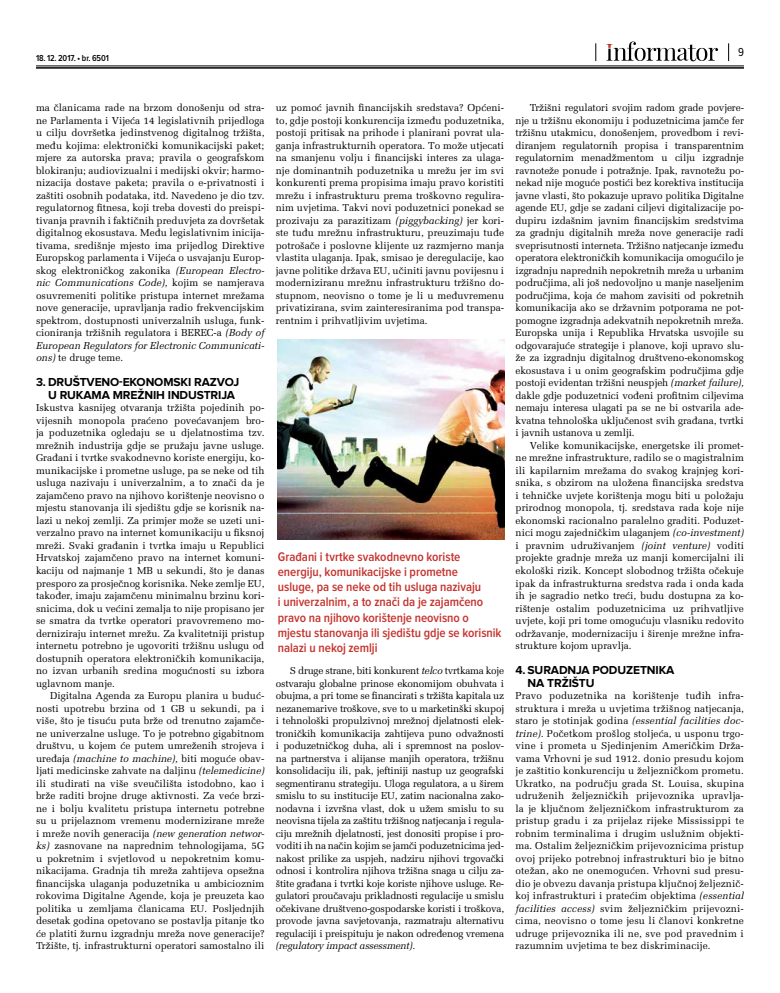
<style>
.page{position:relative;width:780px;height:993px;background:#fff}
.page>*{position:absolute;margin:0;border:0;box-sizing:border-box;transform-origin:0 0}
.t1{font:600 13px/15px "Proxima Nova Cond";color:#c5322d}
.t2{font:700 12px/12.5px "Proxima Nova";letter-spacing:-.01em;color:#000}
.t3{font:12px "Proxima Nova Cond";color:#000}
.t4{font:10px/12.5px "Melior 1250";color:#000;text-align:justify}
.t5{font:italic 10px "Melior 1250";letter-spacing:-.02em;color:#000}
.t6{font:600 9px "Proxima Nova Cond";letter-spacing:-.015em;color:#000}
.s1{font-style:italic}
</style>
<div class="page">
<hr style="left:36px;top:67px;width:708px;height:2px;background:#000">
<hr style="left:36px;top:66px;width:708px;height:1px;background:#000">
<svg style="left:595px;top:43px;width:1px;height:18px"></svg>
<svg style="left:728px;top:43px;width:1px;height:18px"></svg>
<svg style="left:606px;top:41px;width:112px;height:20px"></svg>
<img style="left:278px;top:339px;width:226px;height:200px">
<p class="t6" style="left:36px;top:54px;width:74px">18. 12. 2017. • br. 6501</p>
<p class="t3" style="left:738px;top:47px;width:7px">9</p>
<p class="t4" style="left:36px;top:101px;width:230px">ma članicama rade na brzom donošenju od stra&shy;ne Parlamenta i Vijeća 14 legislativnih prijedloga u cilju dovršetka jedinstvenog digitalnog tržišta, među kojima: elektronički komunikacijski paket; mjere za autorska prava; pravila o geografskom blokiranju; audiovizualni i medijski okvir; harmo&shy;nizacija dostave paketa; pravila o e-privatnosti i zaštiti osobnih podataka, itd. Navedeno je dio tzv. regulatornog fitnesa, koji treba dovesti do preispi&shy;tivanja pravnih i faktičnih preduvjeta za dovršetak digitalnog ekosustava. Među legislativnim inicija&shy;tivama, središnje mjesto ima prijedlog Direktive Europskog parlamenta i Vijeća o usvajanju Europ&shy;skog elektroničkog zakonika <span class="s1">(European Electro&shy;nic Communications Code),</span> kojim se namjerava osuvremeniti politike pristupa internet mrežama nove generacije, upravljanja radio frekvencijskim spektrom, dostupnosti univerzalnih usluga, funk&shy;cioniranja tržišnih regulatora i BEREC-a <span class="s1">(Body of European Regulators for Electronic Communicati&shy;ons)</span> te druge teme.</p>
<p class="t2" style="left:48px;top:376px;width:193px;text-indent:-12px">3. DRUŠTVENO-EKONOMSKI RAZVOJ<br>U RUKAMA MREŽNIH INDUSTRIJA</p>
<p class="t4" style="left:36px;top:401px;width:230px">Iskustva kasnijeg otvaranja tržišta pojedinih po&shy;vijesnih monopola praćeno povećavanjem bro&shy;ja poduzetnika ogledaju se u djelatnostima tzv. mrežnih industrija gdje se pružaju javne usluge.<br>Građani i tvrtke svakodnevno koriste energiju, ko&shy;munikacijske i prometne usluge, pa se neke od tih usluga nazivaju i univerzalnim, a to znači da je zajamčeno pravo na njihovo korištenje neovisno o mjestu stanovanja ili sjedištu gdje se korisnik na&shy;lazi u nekoj zemlji. Za primjer može se uzeti uni&shy;verzalno pravo na internet komunikaciju u fiksnoj mreži. Svaki građanin i tvrtka imaju u Republici Hrvatskoj zajamčeno pravo na internet komuni&shy;kaciju od najmanje 1 MB u sekundi, što je danas presporo za prosječnog korisnika. Neke zemlje EU, također, imaju zajamčenu minimalnu brzinu kori&shy;snicima, dok u većini zemalja to nije propisano jer se smatra da tvrtke operatori pravovremeno mo&shy;derniziraju internet mrežu. Za kvalitetniji pristup internetu potrebno je ugovoriti tržišnu uslugu od dostupnih operatora elektroničkih komunikacija, no izvan urbanih sredina mogućnosti su izbora uglavnom manje.</p>
<p class="t4" style="left:36px;top:689px;width:230px;text-indent:14px">Digitalna Agenda za Europu planira u buduć&shy;nosti upotrebu brzina od 1 GB u sekundi, pa i više, što je tisuću puta brže od trenutno zajamče&shy;ne univerzalne usluge. To je potrebno gigabitnom društvu, u kojem će putem umreženih strojeva i uređaja <span class="s1">(machine to machine),</span> biti moguće obav&shy;ljati medicinske zahvate na daljinu <span class="s1">(telemedicine) </span>ili studirati na više sveučilišta istodobno, kao i brže raditi brojne druge aktivnosti. Za veće brzi&shy;ne i bolju kvalitetu pristupa internetu potrebne su u prijelaznom vremenu modernizirane mreže i mreže novih generacija <span class="s1">(new generation networ&shy;ks)</span> zasnovane na naprednim tehnologijama, 5G u pokretnim i svjetlovod u nepokretnim komu&shy;nikacijama. Gradnja tih mreža zahtijeva opsežna financijska ulaganja poduzetnika u ambicioznim rokovima Digitalne Agende, koja je preuzeta kao politika u zemljama članicama EU. Posljednjih desetak godina opetovano se postavlja pitanje tko će platiti žurnu izgradnju mreža nove generacije?<br>Tržište, tj. infrastrukturni operatori samostalno ili</p>
<p class="t4" style="left:276px;top:101px;width:230px">uz pomoć javnih financijskih sredstava? Općeni&shy;to, gdje postoji konkurencija između poduzetnika, postoji pritisak na prihode i planirani povrat ula&shy;ganja infrastrukturnih operatora. To može utjecati na smanjenu volju i financijski interes za ulaga&shy;nje dominantnih poduzetnika u mrežu jer im svi konkurenti prema propisima imaju pravo koristiti mrežu i infrastrukturu prema troškovno regulira&shy;nim uvjetima. Takvi novi poduzetnici ponekad se prozivaju za parazitizam <span class="s1">(piggybacking)</span> jer kori&shy;ste tuđu mrežnu infrastrukturu, preuzimaju tuđe potrošače i poslovne klijente uz razmjerno manja vlastita ulaganja. Ipak, smisao je deregulacije, kao javne politike država EU, učiniti javnu povijesnu i moderniziranu mrežnu infrastrukturu tržišno do&shy;stupnom, neovisno o tome je li u međuvremenu privatizirana, svim zainteresiranima pod transpa&shy;rentnim i prihvatljivim uvjetima.</p>
<p class="t1" style="left:278px;top:550px;width:225px">Građani i tvrtke svakodnevno koriste energiju, komunikacijske i prometne<br>usluge, pa se neke od tih usluga nazivaju<br>i univerzalnim, a to znači da je zajamčeno pravo na njihovo korištenje neovisno o mjestu stanovanja ili sjedištu gdje se korisnik nalazi u nekoj zemlji</p>
<p class="t4" style="left:276px;top:664px;width:230px;text-indent:14px">S druge strane, biti konkurent <span class="s1">telco</span> tvrtkama koje ostvaraju globalne prinose ekonomijom obuhvata i obujma, a pri tome se financirati s tržišta kapitala uz nezanemarive troškove, sve to u marketinški skupoj i tehnološki propulzivnoj mrežnoj djelatnosti elek&shy;troničkih komunikacija zahtijeva puno odvažnosti i poduzetničkog duha, ali i spremnost na poslov&shy;na partnerstva i alijanse manjih operatora, tržišnu konsolidaciju ili, pak, jeftiniji nastup uz geografski segmentiranu strategiju. Uloga regulatora, a u širem smislu to su institucije EU, zatim nacionalna zako&shy;nodavna i izvršna vlast, dok u užem smislu to su neovisna tijela za zaštitu tržišnog natjecanja i regula&shy;ciju mrežnih djelatnosti, jest donositi propise i pro&shy;voditi ih na način kojim se jamči poduzetnicima jed&shy;nakost prilike za uspjeh, nadziru njihovi trgovački odnosi i kontrolira njihova tržišna snaga u cilju za&shy;štite građana i tvrtki koje koriste njihove usluge. Re&shy;gulatori proučavaju prikladnosti regulacije u smislu očekivane društveno-gospodarske koristi i troškova, provode javna savjetovanja, razmatraju alternativu regulaciji i preispituju je nakon određenog vremena</p>
<p class="t5" style="left:276px;top:939px;width:141px">(regulatory impact assessment).</p>
<p class="t4" style="left:515px;top:101px;width:230px;text-indent:14px">Tržišni regulatori svojim radom grade povjere&shy;nje u tržišnu ekonomiju i poduzetnicima jamče fer tržišnu utakmicu, donošenjem, provedbom i revi&shy;diranjem regulatornih propisa i transparentnim regulatornim menadžmentom u cilju izgradnje ravnoteže ponude i potražnje. Ipak, ravnotežu po&shy;nekad nije moguće postići bez korektiva institucija javne vlasti, što pokazuje upravo politika Digitalne agende EU, gdje se zadani ciljevi digitalizacije po&shy;dupiru izdašnim javnim financijskim sredstvima za gradnju digitalnih mreža nove generacije radi sveprisutnosti interneta. Tržišno natjecanje između operatora elektroničkih komunikacija omogućilo je izgradnju naprednih nepokretnih mreža u urbanim područjima, ali još nedovoljno u manje naseljenim područjima, koja će mahom zavisiti od pokretnih komunikacija ako se državnim potporama ne pot&shy;pomogne izgradnja adekvatnih nepokretnih mreža.<br>Europska unija i Republika Hrvatska usvojile su odgovarajuće strategije i planove, koji upravo slu&shy;že za izgradnju digitalnog društveno-ekonomskog ekosustava i u onim geografskim područjima gdje postoji evidentan tržišni neuspjeh <span class="s1">(market failure), </span>dakle gdje poduzetnici vođeni profitnim ciljevima nemaju interesa ulagati pa se ne bi ostvarila ade&shy;kvatna tehnološka uključenost svih građana, tvrtki i javnih ustanova u zemlji.</p>
<p class="t4" style="left:515px;top:439px;width:230px;text-indent:14px">Velike komunikacijske, energetske ili promet&shy;ne mrežne infrastrukture, radilo se o magistralnim ili kapilarnim mrežama do svakog krajnjeg kori&shy;snika, s obzirom na uložena financijska sredstva i tehničke uvjete korištenja mogu biti u položaju prirodnog monopola, tj. sredstava rada koje nije ekonomski racionalno paralelno graditi. Poduzet&shy;nici mogu zajedničkim ulaganjem <span class="s1">(co-investment) </span>i pravnim udruživanjem <span class="s1">(joint venture)</span> voditi projekte gradnje mreža uz manji komercijalni ili ekološki rizik. Koncept slobodnog tržišta očekuje ipak da infrastrukturna sredstva rada i onda kada ih je sagradio netko treći, budu dostupna za ko&shy;rištenje ostalim poduzetnicima uz prihvatljive uvjete, koji pri tome omogućuju vlasniku redovito održavanje, modernizaciju i širenje mrežne infra&shy;strukture kojom upravlja.</p>
<p class="t2" style="left:527px;top:664px;width:148px;text-indent:-12px">4. SURADNJA PODUZETNIKA<br>NA TRŽIŠTU</p>
<p class="t4" style="left:515px;top:689px;width:230px">Pravo poduzetnika na korištenje tuđih infra&shy;struktura i mreža u uvjetima tržišnog natjecanja, staro je stotinjak godina <span class="s1">(essential facilities doc&shy;trine).</span> Početkom prošlog stoljeća, u usponu trgo&shy;vine i prometa u Sjedinjenim Američkim Drža&shy;vama Vrhovni je sud 1912. donio presudu kojom je zaštitio konkurenciju u željezničkom prometu.<br>Ukratko, na području grada St. Louisa, skupina udruženih željezničkih prijevoznika upravlja&shy;la je ključnom željezničkom infrastrukturom za pristup gradu i za prijelaz rijeke Mississippi te robnim terminalima i drugim uslužnim objekti&shy;ma. Ostalim željezničkim prijevoznicima pristup ovoj prijeko potrebnoj infrastrukturi bio je bitno otežan, ako ne onemogućen. Vrhovni sud presu&shy;dio je obvezu davanja pristupa ključnoj željeznič&shy;koj infrastrukturi i pratećim objektima <span class="s1">(essential facilities access)</span> svim željezničkim prijevozni&shy;cima, neovisno o tome jesu li članovi konkretne udruge prijevoznika ili ne, sve pod pravednim i razumnim uvjetima te bez diskriminacije.</p>
</div>
